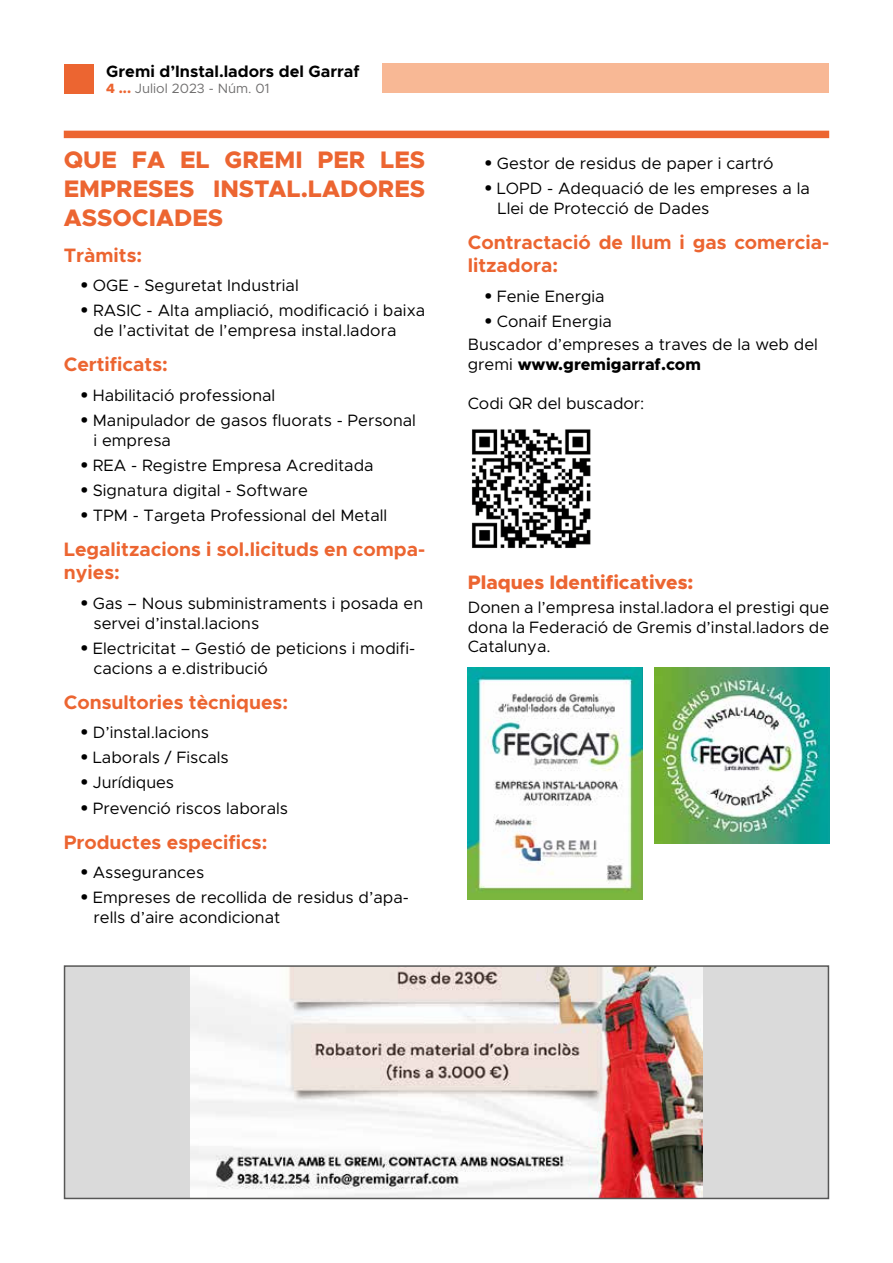
<style>
.page{position:relative;width:893px;height:1263px;background:#fff}
.page>*{position:absolute;margin:0;border:0;box-sizing:border-box;transform-origin:0 0}
.t1{font:800 24px/28.8px "Metropolis";color:#ec6531;text-align:justify}
.t2{font:700 19.5px/23.4px "Metropolis";color:#ec6531}
.t3{font:800 19.5px "Metropolis";color:#ec6531}
.t4{font:16.5px/25.2px "Metropolis";color:#000}
.t5{font:700 16.5px "Metropolis";color:#000}
.t6{font:13.5px "Metropolis";color:#706f6f}
.s1{font-weight:800;color:#ec6531}
.s2{font-family:"Montserrat";font-weight:900;font-size:21px}
.s3{font-weight:800}
</style>
<div class="page">
<div style="left:64px;top:131px;width:765px;height:7px;background:#ec6531"></div>
<div style="left:65px;top:966px;width:763px;height:232px;background:#dadada"></div>
<img style="left:191px;top:968px;width:511px;height:228px">
<div style="left:64px;top:965px;width:765px;height:234px;border:2px solid #575756"></div>
<div style="left:64px;top:64px;width:30px;height:30px;background:#ec6531"></div>
<div style="left:383px;top:64px;width:446px;height:29px;background:#f8b895"></div>
<img style="left:468px;top:668px;width:174px;height:232px">
<img style="left:655px;top:668px;width:174px;height:176px">
<img style="left:472px;top:429px;width:119px;height:119px">
<p class="t5" style="left:106px;top:62px;width:255px">Gremi d’Instal.ladors del Garraf</p>
<p class="t6" style="left:106px;top:81px;width:165px"><span class="s1">4 ...</span> Juliol 2023 - Núm. 01</p>
<h1 class="t1" style="left:64px;top:145px;width:363px">QUE FA EL GREMI PER LES EMPRESES INSTAL.LADORES ASSOCIADES</h1>
<p class="t2" style="left:64px;top:243px;width:80px">Tràmits:</p>
<p class="t4" style="left:81px;top:273px;width:346px"><span class="s2">·</span> OGE - Seguretat Industrial<br><span class="s2">·</span> RASIC - Alta ampliació, modificació i baixa</p>
<p class="t4" style="left:94px;top:318px;width:304px">de l’activitat de l’empresa instal.ladora</p>
<p class="t2" style="left:64px;top:353px;width:106px">Certificats:</p>
<p class="t4" style="left:81px;top:382px;width:337px"><span class="s2">·</span> Habilitació professional<br><span class="s2">·</span> Manipulador de gasos fluorats - Personal</p>
<p class="t4" style="left:81px;top:427px;width:308px;text-indent:13px">i empresa<br><span class="s2">·</span> REA - Registre Empresa Acreditada<br><span class="s2">·</span> Signatura digital - Software<br><span class="s2">·</span> TPM - Targeta Professional del Metall</p>
<p class="t2" style="left:64px;top:537px;width:363px">Legalitzacions i sol.licituds en compa&shy;nyies:</p>
<p class="t4" style="left:94px;top:593px;width:331px;line-height:19.8px;text-indent:-13px"><span class="s2">·</span> Gas – Nous subministraments i posada en servei d’instal.lacions</p>
<p class="t4" style="left:94px;top:638px;width:323px;line-height:19.8px;text-indent:-13px"><span class="s2">·</span> Electricitat – Gestió de peticions i modifi&shy;cacions a e.distribució</p>
<p class="t2" style="left:64px;top:690px;width:226px">Consultories tècniques:</p>
<p class="t4" style="left:81px;top:720px;width:209px"><span class="s2">·</span> D’instal.lacions<br><span class="s2">·</span> Laborals / Fiscals<br><span class="s2">·</span> Jurídiques<br><span class="s2">·</span> Prevenció riscos laborals</p>
<p class="t2" style="left:64px;top:830px;width:205px">Productes especifics:</p>
<p class="t4" style="left:81px;top:860px;width:330px"><span class="s2">·</span> Assegurances<br><span class="s2">·</span> Empreses de recollida de residus d’apa-</p>
<p class="t4" style="left:94px;top:905px;width:188px">rells d’aire acondicionat</p>
<p class="t4" style="left:485px;top:151px;width:327px"><span class="s2">·</span> Gestor de residus de paper i cartró<br><span class="s2">·</span> LOPD - Adequació de les empreses a la</p>
<p class="t4" style="left:497px;top:196px;width:213px">Llei de Protecció de Dades</p>
<p class="t2" style="left:468px;top:231px;width:363px">Contractació de llum i gas comercia&shy;litzadora:</p>
<p class="t4" style="left:485px;top:284px;width:129px"><span class="s2">·</span> Fenie Energia <span class="s2">·</span> Conaif Energia</p>
<p class="t4" style="left:468px;top:334px;width:352px;line-height:19.8px">Buscador d’empreses a traves de la web del gremi <span class="s3">www.gremigarraf.com</span></p>
<p class="t4" style="left:468px;top:391px;width:178px">Codi QR del buscador:</p>
<p class="t3" style="left:468px;top:571px;width:227px">Plaques Identificatives:</p>
<p class="t4" style="left:468px;top:597px;width:363px;line-height:19.8px;text-align:justify">Donen a l’empresa instal.ladora el prestigi que dona la Federació de Gremis d’instal.ladors de Catalunya.</p>
</div>
